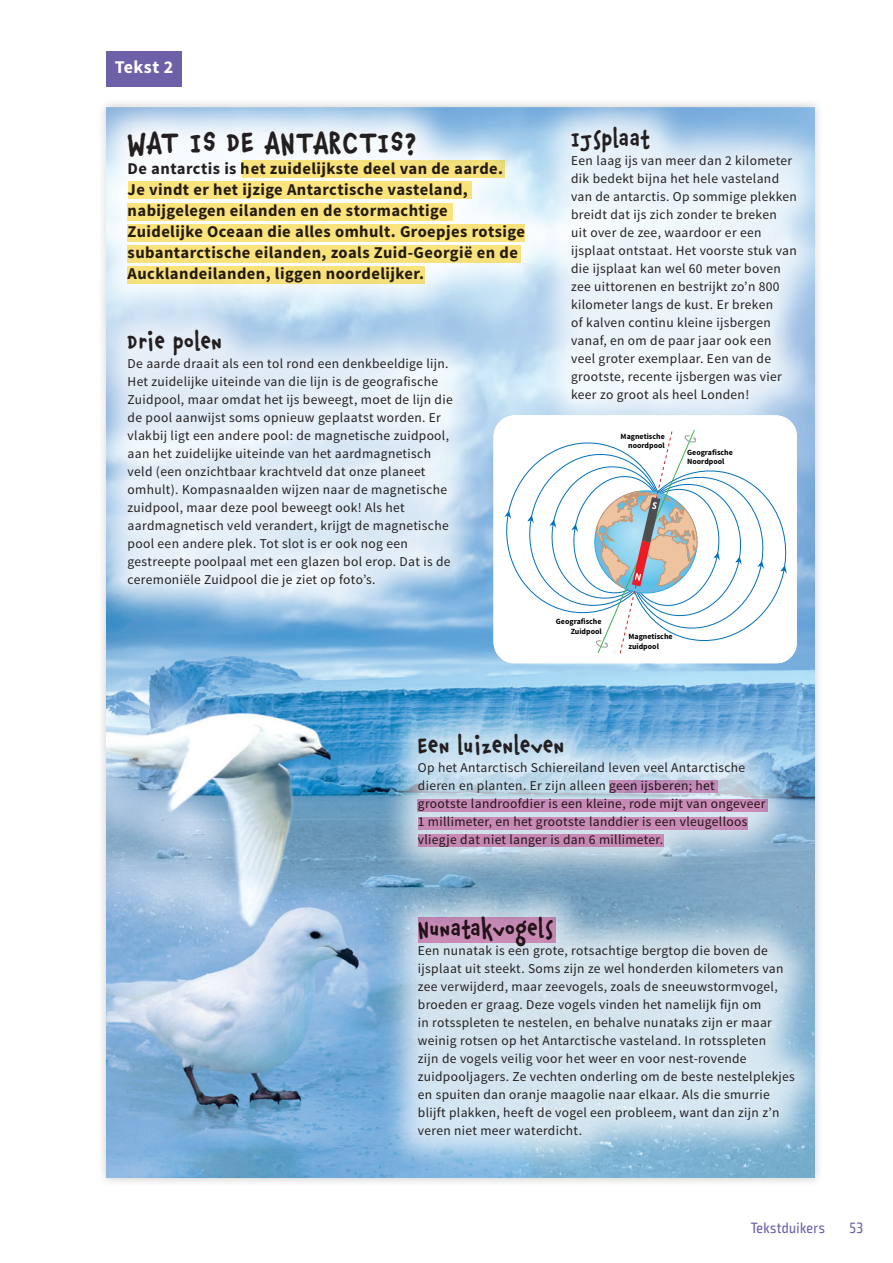
<style>
.page{position:relative;width:893px;height:1263px;background:#fff}
.page>*{position:absolute;margin:0;border:0;box-sizing:border-box;transform-origin:0 0}
.t1{font:700 31.5px "Chauncy Pro";letter-spacing:.015em;color:#231f20}
.t2{font:700 24px "Chauncy Pro";letter-spacing:.025em;color:#231f20}
.t3{font:700 18px "Source Sans Pro";letter-spacing:.025em;color:#fff}
.t4{font:700 16.5px/21px "Source Sans Pro";letter-spacing:.025em;color:#231f20}
.t5{font:condensed 15px "Exo 2";letter-spacing:.025em;color:#6e5fa9}
.t6{font:13.5px/18px "Source Sans Pro";letter-spacing:.025em;color:#231f20}
.t7{font:700 7.95px/9.6px "Source Sans Pro";color:#000;text-align:right}
</style>
<div class="page">
<div style="left:106px;top:51px;width:75px;height:35px;background:#6e5fa9"></div>
<div style="left:97px;top:98px;width:727px;height:1089px;background:#231f20;opacity:.25"></div>
<img style="left:106px;top:323px;width:708px;height:855px">
<svg style="left:494px;top:415px;width:302px;height:247px"></svg>
<svg style="left:499px;top:429px;width:295px;height:227px"></svg>
<div style="left:88px;top:91px;width:476px;height:232px;background:#fff;opacity:.9"></div>
<div style="left:532px;top:87px;width:304px;height:355px;background:#fff;opacity:.75"></div>
<div style="left:88px;top:290px;width:404px;height:336px;background:#fff;opacity:.75"></div>
<div style="left:378px;top:694px;width:427px;height:193px;background:#fff;opacity:.7"></div>
<div style="left:378px;top:877px;width:456px;height:299px;background:#fff;opacity:.7"></div>
<div style="left:242px;top:161px;width:263px;height:17px;background:#ffe57d"></div>
<div style="left:128px;top:182px;width:344px;height:17px;background:#ffe57d"></div>
<div style="left:128px;top:203px;width:325px;height:17px;background:#ffe57d"></div>
<div style="left:128px;top:224px;width:397px;height:17px;background:#ffe57d"></div>
<div style="left:128px;top:246px;width:393px;height:17px;background:#ffe57d"></div>
<div style="left:128px;top:267px;width:297px;height:17px;background:#f8e17c"></div>
<svg style="left:609px;top:780px;width:108px;height:13px"></svg>
<div style="left:418px;top:799px;width:350px;height:13px;background:#c78ab6"></div>
<div style="left:418px;top:817px;width:329px;height:12px;background:#c88ab5"></div>
<div style="left:418px;top:834px;width:245px;height:13px;background:#c688b3"></div>
<div style="left:418px;top:917px;width:137px;height:25px;background:#c789b4"></div>
<h3 class="t3" style="left:115px;top:55px;width:60px">Tekst 2</h3>
<h1 class="t1" style="left:128px;top:124px;width:290px">WAT IS DE ANTARCTIS?</h1>
<p class="t4" style="left:128px;top:159px;width:399px">De antarctis is het zuidelijkste deel van de aarde.<br>Je vindt er het ijzige Antarctische vasteland, nabijgelegen eilanden en de stormachtige Zuidelijke Oceaan die alles omhult. Groepjes rotsige subantarctische eilanden, zoals Zuid-Georgië en de Aucklandeilanden, liggen noordelijker.</p>
<h2 class="t2" style="left:128px;top:327px;width:96px">Drie polen</h2>
<p class="t6" style="left:128px;top:355px;width:327px">De aarde draait als een tol rond een denkbeeldige lijn.<br>Het zuidelijke uiteinde van die lijn is de geografische Zuidpool, maar omdat het ijs beweegt, moet de lijn die de pool aanwijst soms opnieuw geplaatst worden. Er vlakbij ligt een andere pool: de magnetische zuidpool, aan het zuidelijke uiteinde van het aardmagnetisch veld (een onzichtbaar krachtveld dat onze planeet omhult). Kompasnaalden wijzen naar de magnetische zuidpool, maar deze pool beweegt ook! Als het aardmagnetisch veld verandert, krijgt de magnetische pool een andere plek. Tot slot is er ook nog een gestreepte poolpaal met een glazen bol erop. Dat is de ceremoniële Zuidpool die je ziet op foto’s.</p>
<h2 class="t2" style="left:571px;top:125px;width:80px">IJsplaat</h2>
<p class="t6" style="left:571px;top:152px;width:227px">Een laag ijs van meer dan 2 kilometer dik bedekt bijna het hele vasteland van de antarctis. Op sommige plekken breidt dat ijs zich zonder te breken<br>uit over de zee, waardoor er een ijsplaat ontstaat. Het voorste stuk van die ijsplaat kan wel 60 meter boven zee uittorenen en bestrijkt zo’n 800 kilometer langs de kust. Er breken<br>of kalven continu kleine ijsbergen vanaf, en om de paar jaar ook een veel groter exemplaar. Een van de grootste, recente ijsbergen was vier keer zo groot als heel Londen!</p>
<p class="t7" style="left:621px;top:431px;width:46px">Magnetische noordpool</p>
<p class="t7" style="left:687px;top:447px;width:47px;text-align:left">Geografische<br>Noordpool</p>
<p class="t7" style="left:556px;top:617px;width:47px">Geografische<br>Zuidpool</p>
<p class="t7" style="left:628px;top:632px;width:46px;text-align:left">Magnetische zuidpool</p>
<h2 class="t2" style="left:418px;top:732px;width:148px">Een luizenleven</h2>
<p class="t6" style="left:418px;top:759px;width:349px">Op het Antarctisch Schiereiland leven veel Antarctische dieren en planten. Er zijn alleen geen ijsberen; het grootste landroofdier is een kleine, rode mijt van ongeveer 1 millimeter, en het grootste landdier is een vleugelloos vliegje dat niet langer is dan 6 millimeter.</p>
<h2 class="t2" style="left:418px;top:915px;width:137px">Nunatakvogels</h2>
<p class="t6" style="left:418px;top:942px;width:379px">Een nunatak is een grote, rotsachtige bergtop die boven de ijsplaat uit steekt. Soms zijn ze wel honderden kilometers van zee verwijderd, maar zeevogels, zoals de sneeuwstormvogel, broeden er graag. Deze vogels vinden het namelijk fijn om<br>in rotsspleten te nestelen, en behalve nunataks zijn er maar weinig rotsen op het Antarctische vasteland. In rotsspleten<br>zijn de vogels veilig voor het weer en voor nest-rovende zuidpooljagers. Ze vechten onderling om de beste nestelplekjes en spuiten dan oranje maagolie naar elkaar. Als die smurrie blijft plakken, heeft de vogel een probleem, want dan zijn z’n veren niet meer waterdicht.</p>
<p class="t5" style="left:751px;top:1219px;width:76px">Tekstduikers</p>
<p class="t5" style="left:849px;top:1219px;width:15px">53</p>
</div>
